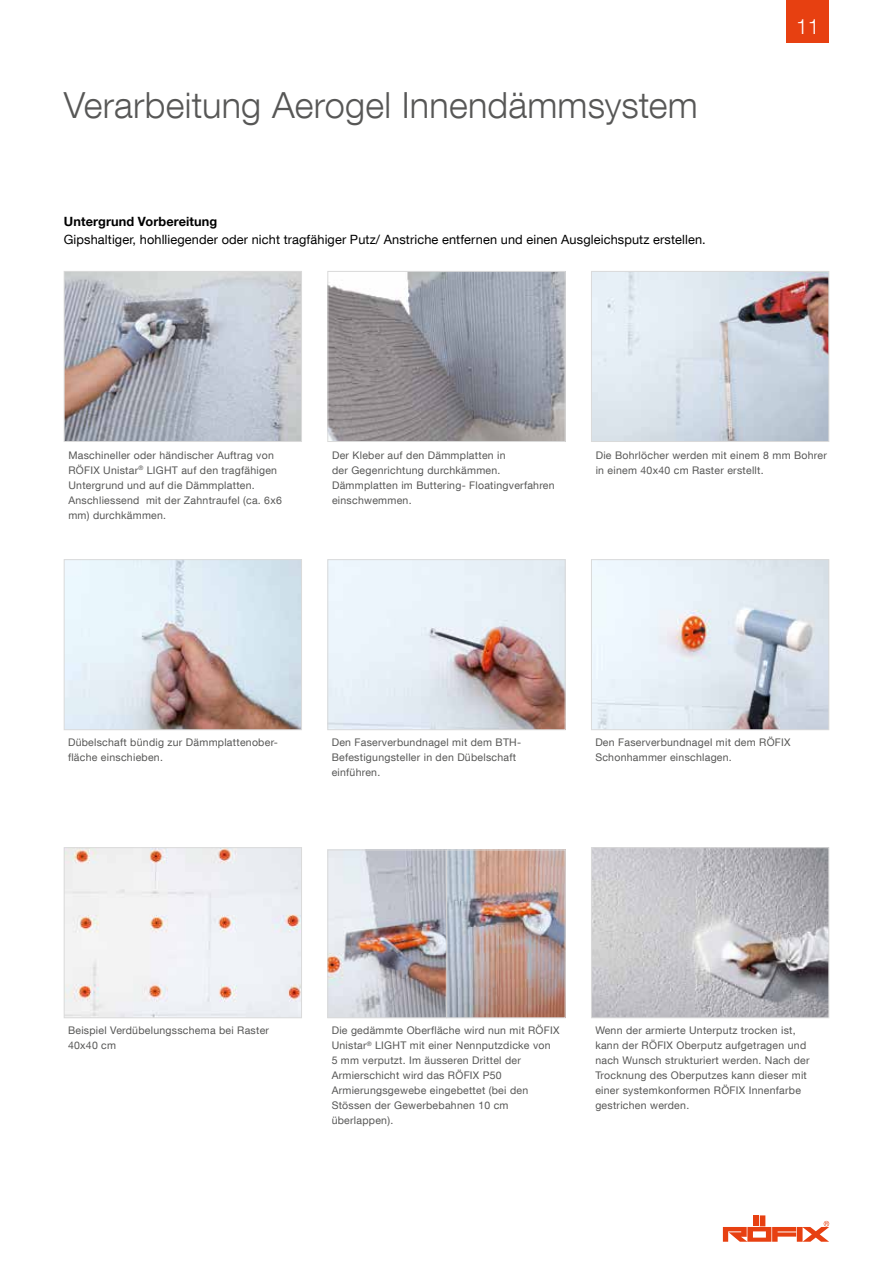
<style>
.page{position:relative;width:893px;height:1263px;background:#fff}
.page>*{position:absolute;margin:0;border:0;box-sizing:border-box;transform-origin:0 0}
.t1{font:300 36px "Helvetica Neue LT Com";letter-spacing:.005em;color:#575756}
.t2{font:300 21px "Helvetica Neue LT Com";color:#fff}
.t3{font:12.75px "Helvetica Neue LT Com";letter-spacing:.01em;color:#000}
.t4{font:700 12.75px "Helvetica Neue LT Com";letter-spacing:.01em;color:#000}
.t5{font:10.5px/15px "Helvetica Neue LT Com";letter-spacing:.025em;color:#575756}
</style>
<div class="page">
<div style="left:787px;top:0;width:42px;height:43px;background:#e74011"></div>
<div style="left:760px;top:1215px;width:5px;height:11px;background:#e74011"></div>
<div style="left:753px;top:1215px;width:6px;height:11px;background:#e74011"></div>
<svg style="left:723px;top:1221px;width:106px;height:21px"></svg>
<img style="left:66px;top:273px;width:234px;height:167px">
<div style="left:64px;top:271px;width:238px;height:171px;border:1px solid #dadada"></div>
<img style="left:66px;top:849px;width:234px;height:167px">
<div style="left:64px;top:847px;width:238px;height:171px;border:1px solid #dadada"></div>
<img style="left:330px;top:273px;width:233px;height:167px">
<div style="left:328px;top:271px;width:237px;height:171px;border:1px solid #dadada"></div>
<img style="left:330px;top:561px;width:233px;height:167px">
<div style="left:328px;top:559px;width:237px;height:171px;border:1px solid #dadada"></div>
<img style="left:593px;top:273px;width:234px;height:167px">
<div style="left:591px;top:271px;width:238px;height:171px;border:1px solid #dadada"></div>
<img style="left:66px;top:561px;width:234px;height:167px">
<div style="left:64px;top:559px;width:238px;height:171px;border:1px solid #dadada"></div>
<img style="left:330px;top:852px;width:233px;height:164px">
<div style="left:446px;top:850px;width:119px;height:168px;border:1px solid #dadada"></div>
<img style="left:593px;top:561px;width:234px;height:167px">
<div style="left:591px;top:559px;width:238px;height:171px;border:1px solid #dadada"></div>
<img style="left:593px;top:849px;width:234px;height:167px">
<div style="left:591px;top:847px;width:238px;height:171px;border:1px solid #dadada"></div>
<div style="left:328px;top:850px;width:118px;height:168px;border:1px solid #dadada"></div>
<h1 class="t1" style="left:64px;top:83px;width:636px">Verarbeitung Aerogel Innendämmsystem</h1>
<p class="t4" style="left:64px;top:213px;width:155px">Untergrund Vorbereitung</p>
<p class="t3" style="left:64px;top:231px;width:643px">Gipshaltiger, hohlliegender oder nicht tragfähiger Putz/ Anstriche entfernen und einen Ausgleichsputz erstellen.</p>
<h2 class="t2" style="left:796px;top:13px;width:25px">11</h2>
<p class="t5" style="left:68px;top:447px;width:215px">Maschineller oder händischer Auftrag von RÖFIX Unistar<sup>®</sup> LIGHT auf den tragfähigen Untergrund und auf die Dämmplatten.<br>Anschliessend mit der Zahntraufel (ca. 6x6 mm) durchkämmen.</p>
<p class="t5" style="left:332px;top:447px;width:224px">Der Kleber auf den Dämmplatten in<br>der Gegenrichtung durchkämmen.<br>Dämmplatten im Buttering- Floatingverfahren einschwemmen.</p>
<p class="t5" style="left:596px;top:447px;width:233px">Die Bohrlöcher werden mit einem 8 mm Bohrer in einem 40x40 cm Raster erstellt.</p>
<p class="t5" style="left:68px;top:735px;width:211px">Dübelschaft bündig zur Dämmplattenober&shy;fläche einschieben.</p>
<p class="t5" style="left:332px;top:735px;width:191px">Den Faserverbundnagel mit dem BTH-<br>Befestigungsteller in den Dübelschaft einführen.</p>
<p class="t5" style="left:595px;top:735px;width:197px">Den Faserverbundnagel mit dem RÖFIX<br>Schonhammer einschlagen.</p>
<p class="t5" style="left:68px;top:1023px;width:203px">Beispiel Verdübelungsschema bei Raster<br>40x40 cm</p>
<p class="t5" style="left:332px;top:1023px;width:229px">Die gedämmte Oberfläche wird nun mit RÖFIX Unistar<sup>®</sup> LIGHT mit einer Nennputzdicke von<br>5 mm verputzt. Im äusseren Drittel der Armierschicht wird das RÖFIX P50<br>Armierungsgewebe eingebettet (bei den Stössen der Gewerbebahnen 10 cm überlappen).</p>
<p class="t5" style="left:595px;top:1023px;width:216px">Wenn der armierte Unterputz trocken ist, kann der RÖFIX Oberputz aufgetragen und nach Wunsch strukturiert werden. Nach der Trocknung des Oberputzes kann dieser mit einer systemkonformen RÖFIX Innenfarbe gestrichen werden.</p>
</div>
